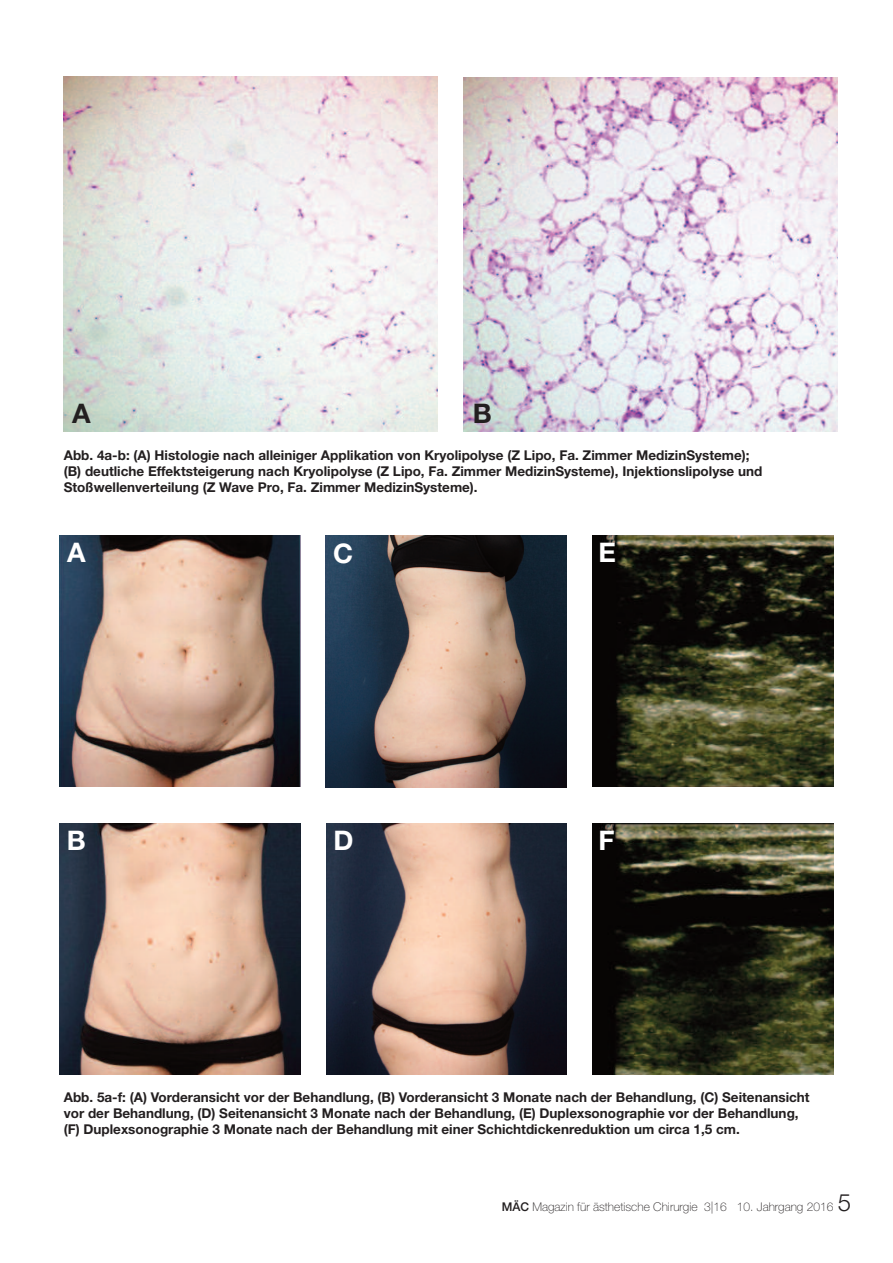
<style>
.page{position:relative;width:893px;height:1263px;background:#fff}
.page>*{position:absolute;margin:0;border:0;box-sizing:border-box;transform-origin:0 0}
.t1{font:700 27px "Helvetica Neue LT Std";color:#fff}
.t2{font:700 27px "Helvetica Neue LT Std";color:#231f20}
.t3{font:700 13.5px/16.2px "Helvetica Neue LT Std";color:#231f20}
.t4{font:100 12px "Helvetica Neue LT Std";color:#231f20}
.s1{font-family:"Helvetica Neue";font-weight:500}
.s2{font-weight:300;font-size:24px}
</style>
<div class="page">
<img style="left:64px;top:77px;width:374px;height:354px">
<img style="left:463px;top:77px;width:375px;height:354px">
<img style="left:60px;top:535px;width:240px;height:252px">
<img style="left:59px;top:823px;width:241px;height:251px">
<img style="left:592px;top:535px;width:241px;height:252px">
<img style="left:326px;top:536px;width:241px;height:251px">
<img style="left:326px;top:823px;width:241px;height:251px">
<img style="left:592px;top:823px;width:241px;height:251px">
<h1 class="t2" style="left:72px;top:403px;width:20px">A</h1>
<h1 class="t2" style="left:473px;top:403px;width:21px">B</h1>
<p class="t3" style="left:64px;top:448px;width:700px">Abb. 4a-b: (A) Histologie nach alleiniger Applikation von Kryolipolyse (Z Lipo, Fa. Zimmer MedizinSysteme); (B) deutliche Effektsteigerung nach Kryolipolyse (Z Lipo, Fa. Zimmer MedizinSysteme), Injektionslipolyse und<br>Stoßwellenverteilung (Z Wave Pro, Fa. Zimmer MedizinSysteme).</p>
<h1 class="t1" style="left:67px;top:543px;width:20px">A</h1>
<h1 class="t1" style="left:67px;top:830px;width:21px">B</h1>
<h1 class="t1" style="left:333px;top:543px;width:22px">C</h1>
<h1 class="t1" style="left:598px;top:543px;width:19px">E</h1>
<h1 class="t1" style="left:333px;top:830px;width:22px">D</h1>
<h1 class="t1" style="left:598px;top:830px;width:18px">F</h1>
<p class="t3" style="left:64px;top:1090px;width:747px">Abb. 5a-f: (A) Vorderansicht vor der Behandlung, (B) Vorderansicht 3 Monate nach der Behandlung, (C) Seitenansicht vor der Behandlung, (D) Seitenansicht 3 Monate nach der Behandlung, (E) Duplexsonographie vor der Behandlung, (F) Duplexsonographie 3 Monate nach der Behandlung mit einer Schichtdickenreduktion um circa 1,5 cm.</p>
<p class="t4" style="left:502px;top:1202px;width:351px"><span class="s1">MÄC</span> Magazin für ästhetische Chirurgie 3|16 10. Jahrgang 2016 <span class="s2">5</span></p>
</div>
